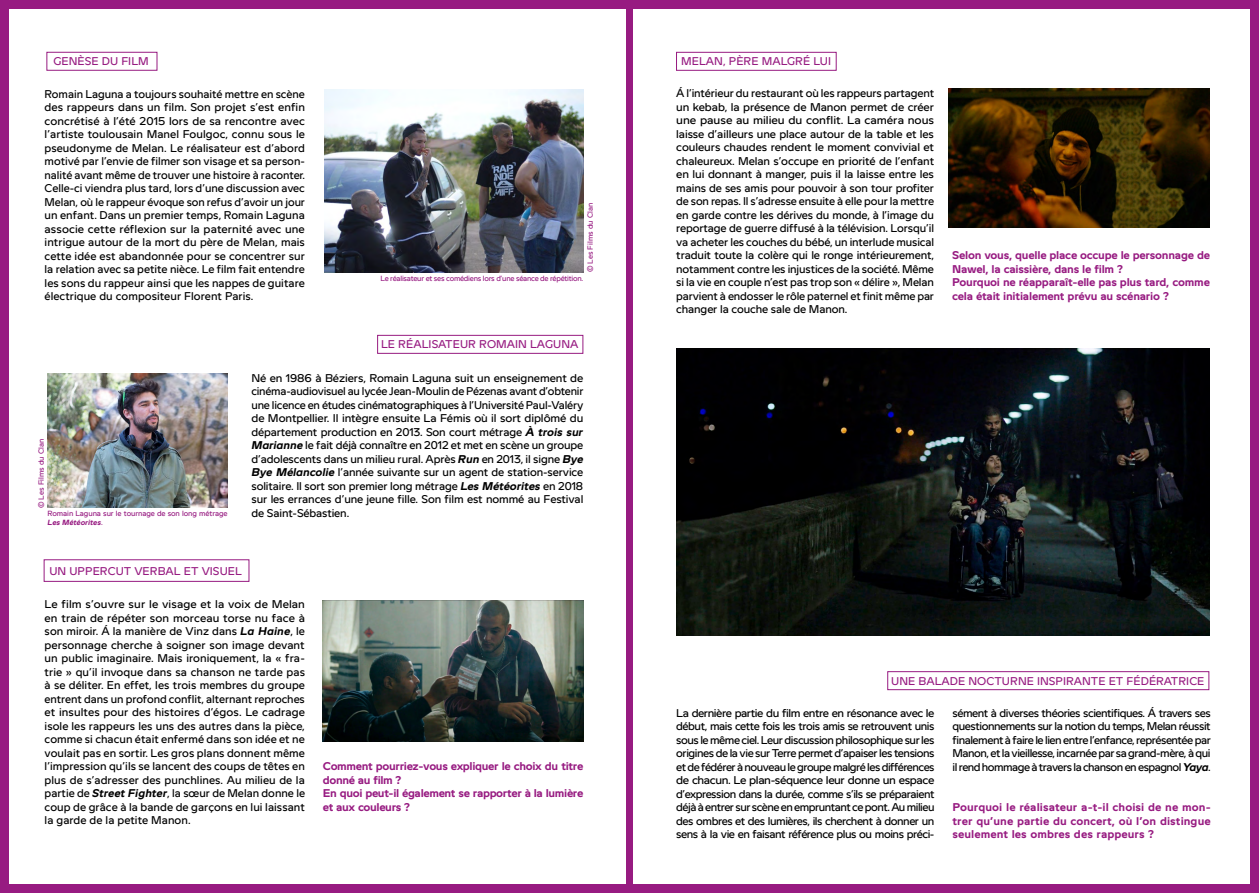
<style>
.page{position:relative;width:1259px;height:893px;background:#fff}
.page>*{position:absolute;margin:0;border:0;box-sizing:border-box;transform-origin:0 0}
.t1{font:11.25px/13.5px "Bobine";letter-spacing:-.01em;color:#000;text-align:justify}
.t2{font:700 11.25px/13.5px "Bobine";letter-spacing:-.02em;color:#971b81}
.t3{font:11.25px "Bobine";letter-spacing:.005em;color:#971b81}
.t4{font:7.5px/9px "Bobine";letter-spacing:-.01em;color:#971b81}
.t5{font:7.5px "Bobine";letter-spacing:-.03em;color:#971b81}
.s1{font-weight:700;font-style:italic}
</style>
<div class="page">
<div style="left:44px;top:559px;width:205px;height:23px;border:1px solid #971b81"></div>
<div style="left:46px;top:52px;width:111px;height:19px;border:1px solid #971b81"></div>
<div style="left:377px;top:335px;width:206px;height:19px;border:1px solid #971b81"></div>
<div style="left:0;top:0;width:1259px;height:9px;background:#971b81"></div>
<div style="left:0;top:884px;width:1259px;height:9px;background:#971b81"></div>
<div style="left:626px;top:0;width:6px;height:893px;background:#971b81"></div>
<div style="left:0;top:0;width:9px;height:893px;background:#971b81"></div>
<div style="left:676px;top:52px;width:160px;height:19px;border:1px solid #971b81"></div>
<div style="left:887px;top:671px;width:322px;height:19px;border:1px solid #971b81"></div>
<div style="left:1250px;top:0;width:9px;height:893px;background:#971b81"></div>
<img style="left:325px;top:89px;width:259px;height:183px">
<img style="left:48px;top:374px;width:179px;height:133px">
<img style="left:676px;top:348px;width:533px;height:288px">
<img style="left:323px;top:601px;width:261px;height:141px">
<img style="left:949px;top:88px;width:260px;height:139px">
<p class="t3" style="left:53px;top:55px;width:97px">GENÈSE DU FILM</p>
<p class="t1" style="left:45px;top:87px;width:262px">Romain Laguna a toujours souhaité mettre en scène des rappeurs dans un film. Son projet s’est enfin concrétisé à l’été 2015 lors de sa rencontre avec l’artiste toulousain Manel Foulgoc, connu sous le pseudonyme de Melan. Le réalisateur est d’abord motivé par l’envie de filmer son visage et sa person&shy;nalité avant même de trouver une histoire à raconter.<br>Celle-ci viendra plus tard, lors d’une discussion avec Melan, où le rappeur évoque son refus d’avoir un jour un enfant. Dans un premier temps, Romain Laguna associe cette réflexion sur la paternité avec une intrigue autour de la mort du père de Melan, mais cette idée est abandonnée pour se concentrer sur la relation avec sa petite nièce. Le film fait entendre les sons du rappeur ainsi que les nappes de guitare électrique du compositeur Florent Paris.</p>
<p class="t4" style="left:586px;top:272px;width:71px;rotate:-90deg">© Les Films du Clan</p>
<p class="t5" style="left:380px;top:275px;width:204px">Le réalisateur et ses comédiens lors d’une séance de répétition.</p>
<p class="t3" style="left:381px;top:338px;width:199px">LE RÉALISATEUR ROMAIN LAGUNA</p>
<p class="t4" style="left:37px;top:508px;width:71px;rotate:-90deg">© Les Films du Clan</p>
<p class="t4" style="left:48px;top:509px;width:181px">Romain Laguna sur le tournage de son long métrage<br><span class="s1">Les Météorites</span>.</p>
<p class="t1" style="left:251px;top:371px;width:333px">Né en 1986 à Béziers, Romain Laguna suit un enseignement de cinéma-audiovisuel au lycée Jean-Moulin de Pézenas avant d’obtenir une licence en études cinématographiques à l’Université Paul-Valéry de Montpellier. Il intègre ensuite La Fémis où il sort diplômé du département production en 2013. Son court métrage <span class="s1">À trois sur Marianne</span> le fait déjà connaître en 2012 et met en scène un groupe d’adolescents dans un milieu rural. Après <span class="s1">Run</span> en 2013, il signe <span class="s1">Bye Bye Mélancolie</span> l’année suivante sur un agent de station-service solitaire. Il sort son premier long métrage <span class="s1">Les Météorites</span> en 2018 sur les errances d’une jeune fille. Son film est nommé au Festival de Saint-Sébastien.</p>
<p class="t3" style="left:49px;top:565px;width:194px">UN UPPERCUT VERBAL ET VISUEL</p>
<p class="t1" style="left:45px;top:598px;width:262px">Le film s’ouvre sur le visage et la voix de Melan en train de répéter son morceau torse nu face à son miroir. À la manière de Vinz dans <span class="s1">La Haine</span>, le personnage cherche à soigner son image devant un public imaginaire. Mais ironiquement, la « fra&shy;trie » qu’il invoque dans sa chanson ne tarde pas à se déliter. En effet, les trois membres du groupe entrent dans un profond conflit, alternant reproches et insultes pour des histoires d’égos. Le cadrage isole les rappeurs les uns des autres dans la pièce, comme si chacun était enfermé dans son idée et ne voulait pas en sortir. Les gros plans donnent même l’impression qu’ils se lancent des coups de têtes en plus de s’adresser des punchlines. Au milieu de la partie de <span class="s1">Street Fighter</span>, la sœur de Melan donne le coup de grâce à la bande de garçons en lui laissant la garde de la petite Manon.</p>
<p class="t2" style="left:323px;top:760px;width:262px">Comment pourriez-vous expliquer le choix du titre donné au film ?<br>En quoi peut-il également se rapporter à la lumière et aux couleurs ?</p>
<p class="t3" style="left:681px;top:55px;width:151px">MELAN, PÈRE MALGRÉ LUI</p>
<p class="t1" style="left:676px;top:87px;width:259px">À l’intérieur du restaurant où les rappeurs partagent un kebab, la présence de Manon permet de créer une pause au milieu du conflit. La caméra nous laisse d’ailleurs une place autour de la table et les couleurs chaudes rendent le moment convivial et chaleureux. Melan s’occupe en priorité de l’enfant en lui donnant à manger, puis il la laisse entre les mains de ses amis pour pouvoir à son tour profiter de son repas. Il s’adresse ensuite à elle pour la mettre en garde contre les dérives du monde, à l’image du reportage de guerre diffusé à la télévision. Lorsqu’il va acheter les couches du bébé, un interlude musical traduit toute la colère qui le ronge intérieurement, notamment contre les injustices de la société. Même si la vie en couple n’est pas trop son « délire », Melan parvient à endosser le rôle paternel et finit même par changer la couche sale de Manon.</p>
<p class="t2" style="left:952px;top:249px;width:259px">Selon vous, quelle place occupe le personnage de Nawel, la caissière, dans le film ?<br>Pourquoi ne réapparaît-elle pas plus tard, comme cela était initialement prévu au scénario ?</p>
<p class="t3" style="left:891px;top:674px;width:315px">UNE BALADE NOCTURNE INSPIRANTE ET FÉDÉRATRICE</p>
<p class="t1" style="left:676px;top:706px;width:260px">La dernière partie du film entre en résonance avec le début, mais cette fois les trois amis se retrouvent unis sous le même ciel. Leur discussion philosophique sur les origines de la vie sur Terre permet d’apaiser les tensions et de fédérer à nouveau le groupe malgré les différences de chacun. Le plan-séquence leur donne un espace d’expression dans la durée, comme s’ils se préparaient déjà à entrer sur scène en empruntant ce pont. Au milieu des ombres et des lumières, ils cherchent à donner un sens à la vie en faisant référence plus ou moins préci-</p>
<p class="t1" style="left:952px;top:706px;width:260px">sément à diverses théories scientifiques. À travers ses questionnements sur la notion du temps, Melan réussit finalement à faire le lien entre l’enfance, représentée par Manon, et la vieillesse, incarnée par sa grand-mère, à qui il rend hommage à travers la chanson en espagnol <span class="s1">Yaya</span>.</p>
<p class="t2" style="left:952px;top:800px;width:260px;text-align:justify">Pourquoi le réalisateur a-t-il choisi de ne mon&shy;trer qu’une partie du concert, où l’on distingue seulement les ombres des rappeurs ?</p>
</div>
